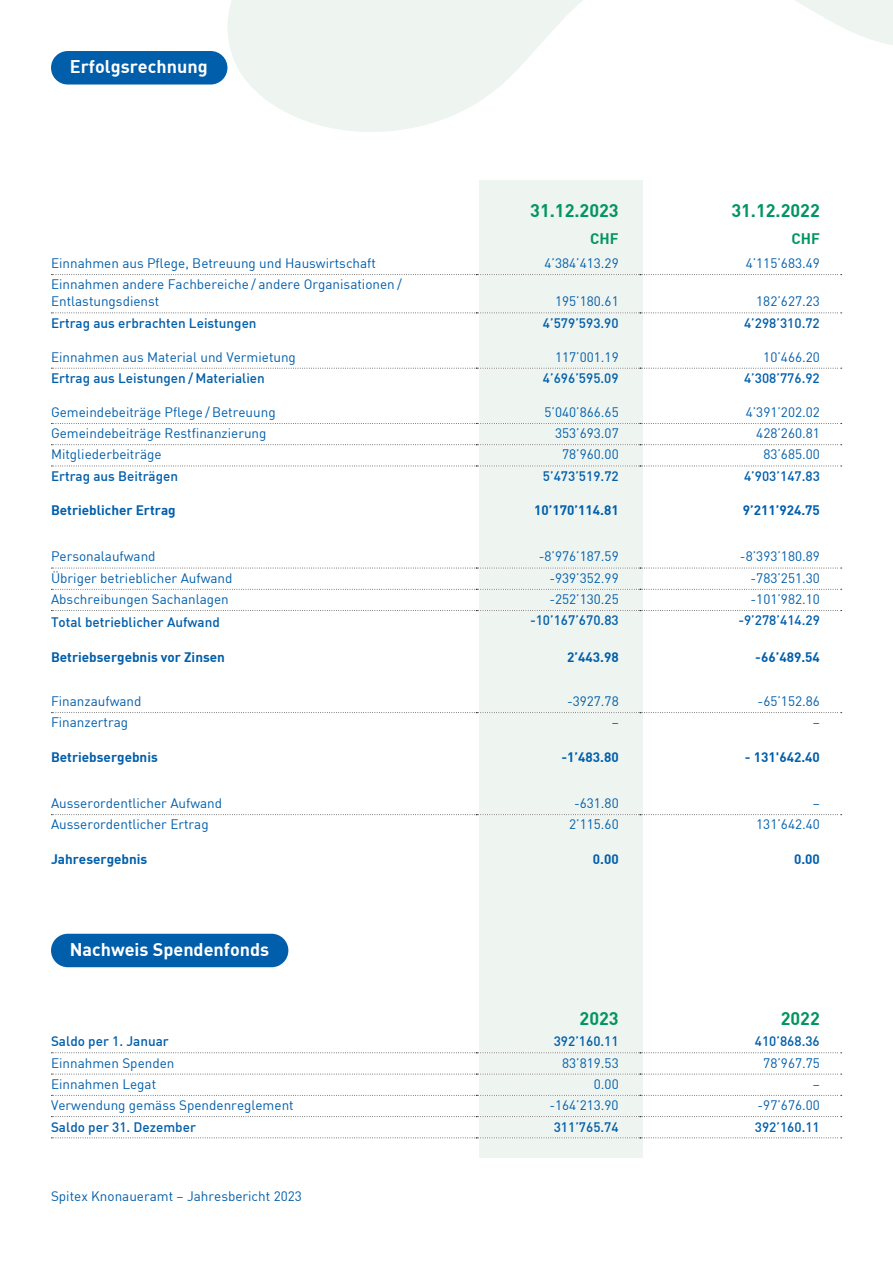
<style>
.page{position:relative;width:893px;height:1263px;background:#fff}
.page>*{position:absolute;margin:0;border:0;box-sizing:border-box;transform-origin:0 0}
.t1{font:18px "DIN Bold 2";color:#fff}
.t2{font:18px "DIN Bold 2";color:#009561}
.t3{font:15px "DIN Bold 2";color:#009561}
.t4{font:13.5px/16.5px "DIN";color:#005eab}
.t5{font:13.5px "DIN Medium 2";color:#005eab}
.t6{font:13.5px "DIN Bold 2";color:#005eab}
</style>
<div class="page">
<div style="left:479px;top:180px;width:163px;height:978px;background:#eef4ef"></div>
<svg style="left:218px;top:0;width:675px;height:132px"></svg>
<div style="left:51px;top:51px;width:176px;height:34px;background:#005eab;border-radius:17px"></div>
<svg style="left:51px;top:1116px;width:791px;height:1px"></svg>
<svg style="left:51px;top:1137px;width:791px;height:1px"></svg>
<svg style="left:51px;top:274px;width:791px;height:1px"></svg>
<svg style="left:51px;top:312px;width:791px;height:1px"></svg>
<svg style="left:51px;top:368px;width:791px;height:1px"></svg>
<svg style="left:51px;top:423px;width:791px;height:1px"></svg>
<svg style="left:51px;top:444px;width:791px;height:1px"></svg>
<svg style="left:51px;top:466px;width:791px;height:1px"></svg>
<svg style="left:51px;top:568px;width:791px;height:1px"></svg>
<svg style="left:51px;top:589px;width:791px;height:1px"></svg>
<svg style="left:51px;top:610px;width:791px;height:1px"></svg>
<svg style="left:51px;top:712px;width:791px;height:1px"></svg>
<svg style="left:51px;top:814px;width:791px;height:1px"></svg>
<svg style="left:51px;top:1052px;width:791px;height:1px"></svg>
<svg style="left:51px;top:1074px;width:791px;height:1px"></svg>
<svg style="left:51px;top:1095px;width:791px;height:1px"></svg>
<div style="left:51px;top:934px;width:237px;height:33px;background:#005eab;border-radius:17px"></div>
<h1 class="t1" style="left:70px;top:59px;width:139px">Erfolgsrechnung</h1>
<h1 class="t2" style="left:530px;top:202px;width:90px">31.12.2023</h1>
<h1 class="t2" style="left:731px;top:202px;width:90px">31.12.2022</h1>
<p class="t3" style="left:590px;top:232px;width:30px">CHF</p>
<p class="t3" style="left:791px;top:232px;width:30px">CHF</p>
<p class="t4" style="left:51px;top:256px;width:326px">Einnahmen aus Pflege, Betreuung und Hauswirtschaft</p>
<p class="t4" style="left:544px;top:256px;width:76px">4’384’413.29</p>
<p class="t4" style="left:746px;top:256px;width:76px">4’115’683.49</p>
<p class="t4" style="left:51px;top:277px;width:352px">Einnahmen andere Fachbereiche / andere Organisationen /<br>Entlastungsdienst</p>
<p class="t4" style="left:555px;top:294px;width:65px">195’180.61</p>
<p class="t4" style="left:756px;top:294px;width:65px">182’627.23</p>
<p class="t5" style="left:51px;top:317px;width:207px">Ertrag aus erbrachten Leistungen</p>
<p class="t5" style="left:543px;top:317px;width:77px">4’579’593.90</p>
<p class="t5" style="left:744px;top:317px;width:77px">4’298’310.72</p>
<p class="t4" style="left:51px;top:349px;width:246px">Einnahmen aus Material und Vermietung</p>
<p class="t4" style="left:555px;top:349px;width:65px">117’001.19</p>
<p class="t4" style="left:763px;top:349px;width:58px">10’466.20</p>
<p class="t5" style="left:51px;top:372px;width:215px">Ertrag aus Leistungen / Materialien</p>
<p class="t5" style="left:543px;top:372px;width:77px">4’696’595.09</p>
<p class="t5" style="left:744px;top:372px;width:77px">4’308’776.92</p>
<p class="t4" style="left:51px;top:405px;width:226px">Gemeindebeiträge Pflege / Betreuung</p>
<p class="t4" style="left:545px;top:405px;width:76px">5’040’866.65</p>
<p class="t4" style="left:746px;top:405px;width:76px">4’391’202.02</p>
<p class="t4" style="left:51px;top:426px;width:217px">Gemeindebeiträge Restfinanzierung</p>
<p class="t4" style="left:555px;top:426px;width:65px">353’693.07</p>
<p class="t4" style="left:756px;top:426px;width:65px">428’260.81</p>
<p class="t4" style="left:51px;top:447px;width:112px">Mitgliederbeiträge</p>
<p class="t4" style="left:562px;top:447px;width:58px">78’960.00</p>
<p class="t4" style="left:763px;top:447px;width:58px">83’685.00</p>
<p class="t5" style="left:51px;top:470px;width:129px">Ertrag aus Beiträgen</p>
<p class="t5" style="left:543px;top:470px;width:77px">5’473’519.72</p>
<p class="t5" style="left:744px;top:470px;width:77px">4’903’147.83</p>
<p class="t6" style="left:51px;top:504px;width:126px">Betrieblicher Ertrag</p>
<p class="t6" style="left:534px;top:504px;width:86px">10’170’114.81</p>
<p class="t6" style="left:743px;top:504px;width:79px">9’211’924.75</p>
<p class="t4" style="left:51px;top:549px;width:106px">Personalaufwand</p>
<p class="t4" style="left:539px;top:549px;width:81px">-8’976’187.59</p>
<p class="t4" style="left:740px;top:549px;width:81px">-8’393’180.89</p>
<p class="t4" style="left:51px;top:571px;width:183px">Übriger betrieblicher Aufwand</p>
<p class="t4" style="left:549px;top:571px;width:71px">-939’352.99</p>
<p class="t4" style="left:750px;top:571px;width:71px">-783’251.30</p>
<p class="t4" style="left:51px;top:592px;width:179px">Abschreibungen Sachanlagen</p>
<p class="t4" style="left:549px;top:592px;width:71px">-252’130.25</p>
<p class="t4" style="left:750px;top:592px;width:71px">-101’982.10</p>
<p class="t5" style="left:51px;top:616px;width:170px">Total betrieblicher Aufwand</p>
<p class="t5" style="left:530px;top:615px;width:90px">-10’167’670.83</p>
<p class="t5" style="left:738px;top:615px;width:83px">-9’278’414.29</p>
<p class="t6" style="left:51px;top:651px;width:175px">Betriebsergebnis vor Zinsen</p>
<p class="t6" style="left:567px;top:651px;width:53px">2’443.98</p>
<p class="t6" style="left:755px;top:651px;width:66px">-66’489.54</p>
<p class="t4" style="left:51px;top:694px;width:92px">Finanzaufwand</p>
<p class="t4" style="left:567px;top:694px;width:53px">-3927.78</p>
<p class="t4" style="left:758px;top:694px;width:64px">-65’152.86</p>
<p class="t4" style="left:51px;top:715px;width:79px">Finanzertrag</p>
<p class="t4" style="left:612px;top:715px;width:9px">–</p>
<p class="t4" style="left:813px;top:715px;width:9px">–</p>
<p class="t6" style="left:51px;top:751px;width:108px">Betriebsergebnis</p>
<p class="t6" style="left:561px;top:751px;width:59px">-1’483.80</p>
<p class="t6" style="left:745px;top:751px;width:76px">- 131'642.40</p>
<p class="t4" style="left:51px;top:796px;width:173px">Ausserordentlicher Aufwand</p>
<p class="t4" style="left:574px;top:796px;width:46px">-631.80</p>
<p class="t4" style="left:813px;top:796px;width:9px">–</p>
<p class="t4" style="left:51px;top:817px;width:159px">Ausserordentlicher Ertrag</p>
<p class="t4" style="left:569px;top:817px;width:51px">2’115.60</p>
<p class="t4" style="left:756px;top:817px;width:65px">131’642.40</p>
<p class="t6" style="left:51px;top:853px;width:98px">Jahresergebnis</p>
<p class="t6" style="left:593px;top:853px;width:27px">0.00</p>
<p class="t6" style="left:794px;top:853px;width:27px">0.00</p>
<h1 class="t1" style="left:70px;top:942px;width:201px">Nachweis Spendenfonds</h1>
<h1 class="t2" style="left:580px;top:1010px;width:41px">2023</h1>
<h1 class="t2" style="left:781px;top:1010px;width:41px">2022</h1>
<p class="t5" style="left:51px;top:1035px;width:119px">Saldo per 1. Januar</p>
<p class="t5" style="left:554px;top:1035px;width:66px">392’160.11</p>
<p class="t5" style="left:755px;top:1035px;width:66px">410’868.36</p>
<p class="t4" style="left:51px;top:1055px;width:125px">Einnahmen Spenden</p>
<p class="t4" style="left:562px;top:1055px;width:58px">83’819.53</p>
<p class="t4" style="left:763px;top:1055px;width:58px">78’967.75</p>
<p class="t4" style="left:51px;top:1076px;width:107px">Einnahmen Legat</p>
<p class="t4" style="left:594px;top:1076px;width:26px">0.00</p>
<p class="t4" style="left:813px;top:1076px;width:9px">–</p>
<p class="t4" style="left:51px;top:1098px;width:244px">Verwendung gemäss Spendenreglement</p>
<p class="t4" style="left:549px;top:1098px;width:71px">-164’213.90</p>
<p class="t4" style="left:757px;top:1098px;width:64px">-97’676.00</p>
<p class="t5" style="left:51px;top:1120px;width:146px">Saldo per 31. Dezember</p>
<p class="t5" style="left:554px;top:1120px;width:66px">311’765.74</p>
<p class="t5" style="left:755px;top:1120px;width:66px">392’160.11</p>
<p class="t4" style="left:51px;top:1189px;width:252px">Spitex Knonaueramt – Jahresbericht 2023</p>
</div>
